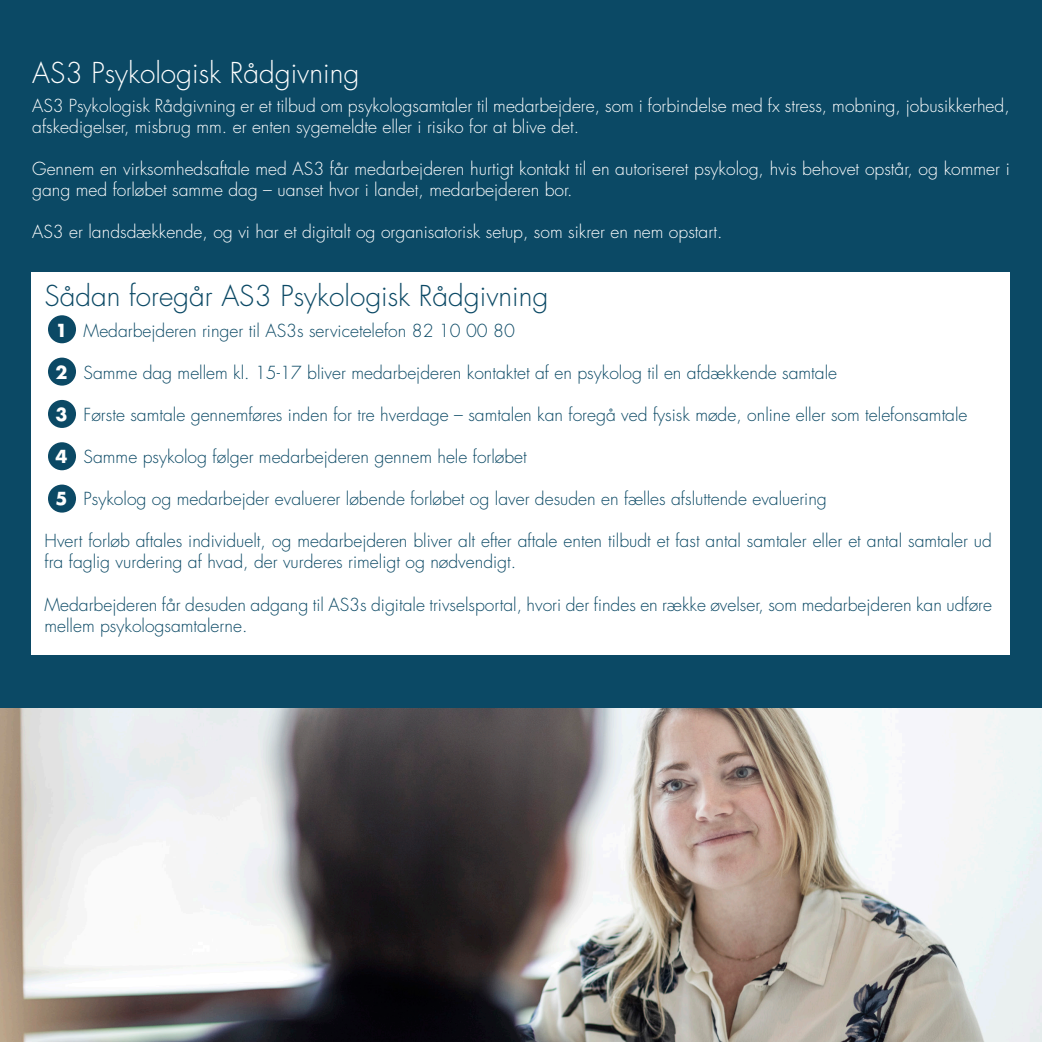
<style>
.page{position:relative;width:1042px;height:1042px;background:#0b4965}
.page>*{position:absolute;margin:0;border:0;box-sizing:border-box;transform-origin:0 0}
.t1{font:300 28px "Futura Std";color:#0b4965}
.t2{font:300 28px "Futura Std";color:#fff}
.t3{font:300 17.5px/21px "Futura Std";color:#0b4965}
.t4{font:300 17.5px/21px "Futura Std";color:#fff}
.s1{font-weight:700;color:#fff}
</style>
<div class="page">
<div style="left:32px;top:272px;width:977px;height:383px;background:#fff"></div>
<div style="left:48px;top:315px;width:28px;height:28px;background:#0b4965;border-radius:50%"></div>
<div style="left:48px;top:358px;width:28px;height:28px;background:#0b4965;border-radius:50%"></div>
<div style="left:48px;top:400px;width:28px;height:28px;background:#0b4965;border-radius:50%"></div>
<div style="left:48px;top:442px;width:28px;height:28px;background:#0b4965;border-radius:50%"></div>
<div style="left:48px;top:484px;width:28px;height:28px;background:#0b4965;border-radius:50%"></div>
<img style="left:0;top:708px;width:1042px;height:334px">
<p class="t2" style="left:32px;top:55px;width:328px">AS3 Psykologisk Rådgivning</p>
<p class="t4" style="left:32px;top:96px;width:979px">AS3 Psykologisk Rådgivning er et tilbud om psykologsamtaler til medarbejdere, som i forbindelse med fx stress, mobning, jobusikkerhed, afskedigelser, misbrug mm. er enten sygemeldte eller i risiko for at blive det.</p>
<p class="t4" style="left:32px;top:159px;width:979px">Gennem en virksomhedsaftale med AS3 får medarbejderen hurtigt kontakt til en autoriseret psykolog, hvis behovet opstår, og kommer i gang med forløbet samme dag – uanset hvor i landet, medarbejderen bor.</p>
<p class="t4" style="left:32px;top:222px;width:692px">AS3 er landsdækkende, og vi har et digitalt og organisatorisk setup, som sikrer en nem opstart.</p>
<p class="t1" style="left:44px;top:279px;width:505px">Sådan foregår AS3 Psykologisk Rådgivning</p>
<p class="t3" style="left:55px;top:321px;width:461px"><span class="s1">1</span> Medarbejderen ringer til AS3s servicetelefon 82 10 00 80</p>
<p class="t3" style="left:55px;top:363px;width:783px"><span class="s1">2</span> Samme dag mellem kl. 15-17 bliver medarbejderen kontaktet af en psykolog til en afdækkende samtale</p>
<p class="t3" style="left:55px;top:405px;width:913px"><span class="s1">3</span> Første samtale gennemføres inden for tre hverdage – samtalen kan foregå ved fysisk møde, online eller som telefonsamtale</p>
<p class="t3" style="left:55px;top:447px;width:473px"><span class="s1">4</span> Samme psykolog følger medarbejderen gennem hele forløbet</p>
<p class="t3" style="left:55px;top:489px;width:773px"><span class="s1">5</span> Psykolog og medarbejder evaluerer løbende forløbet og laver desuden en fælles afsluttende evaluering</p>
<p class="t3" style="left:44px;top:531px;width:949px">Hvert forløb aftales individuelt, og medarbejderen bliver alt efter aftale enten tilbudt et fast antal samtaler eller et antal samtaler ud fra faglig vurdering af hvad, der vurderes rimeligt og nødvendigt.</p>
<p class="t3" style="left:44px;top:594px;width:949px">Medarbejderen får desuden adgang til AS3s digitale trivselsportal, hvori der findes en række øvelser, som medarbejderen kan udføre mellem psykologsamtalerne.</p>
</div>
